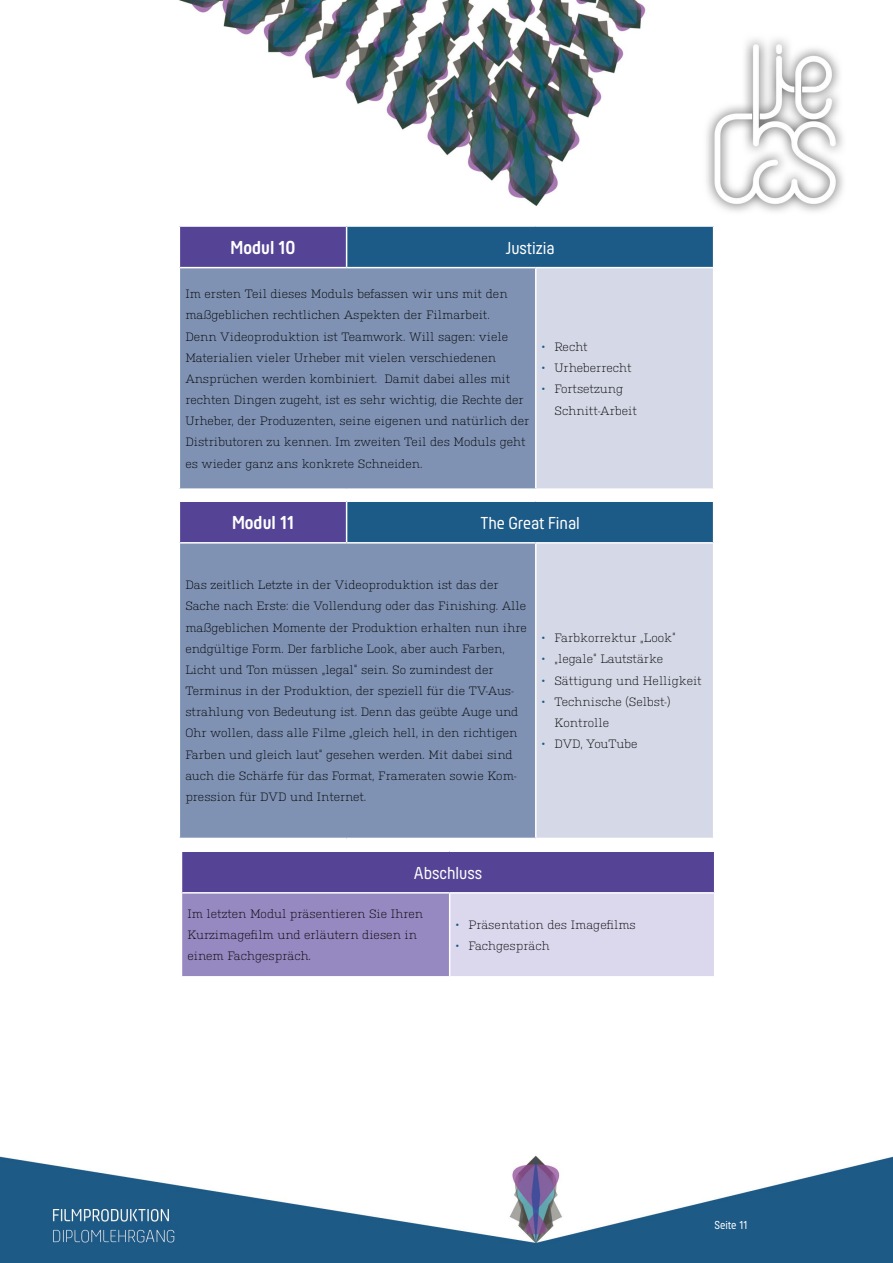
<style>
.page{position:relative;width:893px;height:1263px;background:#fff}
.page>*{position:absolute;margin:0;border:0;box-sizing:border-box;transform-origin:0 0}
.t1{font:700 19.5px "Hansom FY";color:#fff}
.t2{font:18px "Hansom FY";color:#fff}
.t3{font:300 12px/21.1px "Kulturista";color:#000}
.t4{font:12px "Hansom FY";color:#fff}
.s1{color:#1c5a87}
</style>
<div class="page">
<img style="left:0;top:0;width:893px;height:1263px">
<div style="left:181px;top:851px;width:534px;height:42px;background:#554495"></div>
<div style="left:181px;top:893px;width:269px;height:84px;background:#9688c0"></div>
<div style="left:450px;top:893px;width:265px;height:84px;background:#dbd7ed"></div>
<hr style="left:181px;top:976px;width:269px;height:1px;background:#fff">
<hr style="left:450px;top:976px;width:265px;height:1px;background:#fff">
<hr style="left:181px;top:852px;width:1px;height:41px;background:#fff">
<hr style="left:181px;top:893px;width:1px;height:83px;background:#fff">
<hr style="left:714px;top:852px;width:1px;height:41px;background:#fff">
<hr style="left:449px;top:893px;width:1px;height:83px;background:#fff">
<hr style="left:714px;top:893px;width:1px;height:83px;background:#fff">
<hr style="left:181px;top:850px;width:269px;height:2px;background:#fff">
<hr style="left:450px;top:850px;width:265px;height:2px;background:#fff">
<hr style="left:182px;top:892px;width:268px;height:1px;background:#fff">
<hr style="left:450px;top:892px;width:264px;height:1px;background:#fff">
<div style="left:179px;top:226px;width:168px;height:42px;background:#554495"></div>
<div style="left:347px;top:226px;width:367px;height:42px;background:#1c5a87"></div>
<div style="left:179px;top:268px;width:357px;height:221px;background:#7f92b3"></div>
<div style="left:536px;top:268px;width:178px;height:221px;background:#d5d8e6"></div>
<hr style="left:179px;top:227px;width:1px;height:41px;background:#fff">
<hr style="left:179px;top:268px;width:1px;height:220px;background:#fff">
<hr style="left:179px;top:488px;width:168px;height:2px;background:#fff">
<hr style="left:347px;top:488px;width:189px;height:2px;background:#fff">
<hr style="left:536px;top:488px;width:178px;height:2px;background:#fff">
<hr style="left:346px;top:227px;width:1px;height:40px;background:#fff">
<hr style="left:713px;top:227px;width:1px;height:41px;background:#fff">
<hr style="left:535px;top:268px;width:1px;height:220px;background:#fff">
<hr style="left:713px;top:268px;width:1px;height:220px;background:#fff">
<hr style="left:179px;top:225px;width:168px;height:2px;background:#fff">
<hr style="left:347px;top:225px;width:189px;height:2px;background:#fff">
<hr style="left:536px;top:225px;width:178px;height:2px;background:#fff">
<hr style="left:180px;top:267px;width:167px;height:1px;background:#fff">
<hr style="left:347px;top:267px;width:189px;height:1px;background:#fff">
<hr style="left:536px;top:267px;width:177px;height:1px;background:#fff">
<div style="left:179px;top:501px;width:168px;height:42px;background:#554495"></div>
<div style="left:347px;top:501px;width:367px;height:42px;background:#1c5a87"></div>
<div style="left:179px;top:543px;width:357px;height:295px;background:#7f92b3"></div>
<div style="left:536px;top:543px;width:178px;height:295px;background:#d5d8e6"></div>
<hr style="left:179px;top:502px;width:1px;height:41px;background:#fff">
<hr style="left:179px;top:543px;width:1px;height:295px;background:#fff">
<hr style="left:179px;top:838px;width:168px;height:1px;background:#fff">
<hr style="left:347px;top:838px;width:189px;height:1px;background:#fff">
<hr style="left:536px;top:838px;width:178px;height:1px;background:#fff">
<hr style="left:346px;top:502px;width:1px;height:40px;background:#fff">
<hr style="left:713px;top:502px;width:1px;height:41px;background:#fff">
<hr style="left:535px;top:544px;width:1px;height:294px;background:#fff">
<hr style="left:713px;top:543px;width:1px;height:295px;background:#fff">
<hr style="left:179px;top:500px;width:168px;height:2px;background:#fff">
<hr style="left:347px;top:500px;width:189px;height:2px;background:#fff">
<hr style="left:536px;top:500px;width:178px;height:2px;background:#fff">
<hr style="left:180px;top:542px;width:167px;height:2px;background:#fff">
<hr style="left:347px;top:542px;width:189px;height:2px;background:#fff">
<hr style="left:536px;top:542px;width:177px;height:2px;background:#fff">
<h1 class="t1" style="left:231px;top:236px;width:66px">Modul 10</h1>
<h2 class="t2" style="left:506px;top:237px;width:51px">Justizia</h2>
<p class="t3" style="left:185px;top:282px;width:345px">Im ersten Teil dieses Moduls befassen wir uns mit den maßgeblichen rechtlichen Aspekten der Filmarbeit.<br>Denn Videoproduktion ist Teamwork. Will sagen: viele Materialien vieler Urheber mit vielen verschiedenen Ansprüchen werden kombiniert. Damit dabei alles mit rechten Dingen zugeht, ist es sehr wichtig, die Rechte der Urheber, der Produzenten, seine eigenen und natürlich der Distributoren zu kennen. Im zweiten Teil des Moduls geht es wieder ganz ans konkrete Schneiden.</p>
<p class="t3" style="left:542px;top:335px;width:48px"><span class="s1">•</span> Recht</p>
<p class="t3" style="left:542px;top:356px;width:92px"><span class="s1">•</span> Urheberrecht</p>
<p class="t3" style="left:555px;top:378px;width:84px;text-indent:-13px"><span class="s1">•</span> Fortsetzung<br>Schnitt-Arbeit</p>
<h1 class="t1" style="left:232px;top:512px;width:63px">Modul 11</h1>
<h2 class="t2" style="left:480px;top:512px;width:101px">The Great Final</h2>
<p class="t3" style="left:185px;top:573px;width:343px">Das zeitlich Letzte in der Videoproduktion ist das der Sache nach Erste: die Vollendung oder das Finishing. Alle maßgeblichen Momente der Produktion erhalten nun ihre endgültige Form. Der farbliche Look, aber auch Farben, Licht und Ton müssen „legal“ sein. So zumindest der Terminus in der Produktion, der speziell für die TV-Aus&shy;strahlung von Bedeutung ist. Denn das geübte Auge und Ohr wollen, dass alle Filme „gleich hell, in den richtigen Farben und gleich laut“ gesehen werden. Mit dabei sind auch die Schärfe für das Format, Frameraten sowie Kom&shy;pression für DVD und Internet.</p>
<p class="t3" style="left:542px;top:626px;width:135px"><span class="s1">•</span> Farbkorrektur „Look“</p>
<p class="t3" style="left:542px;top:648px;width:123px"><span class="s1">•</span> „legale“ Lautstärke</p>
<p class="t3" style="left:542px;top:669px;width:162px"><span class="s1">•</span> Sättigung und Helligkeit</p>
<p class="t3" style="left:555px;top:690px;width:118px;text-indent:-13px"><span class="s1">•</span> Technische (Selbst-)<br>Kontrolle</p>
<p class="t3" style="left:542px;top:732px;width:97px"><span class="s1">•</span> DVD, YouTube</p>
<h2 class="t2" style="left:414px;top:862px;width:70px">Abschluss</h2>
<p class="t3" style="left:187px;top:902px;width:237px">Im letzten Modul präsentieren Sie Ihren<br>Kurzimagefilm und erläutern diesen in einem Fachgespräch.</p>
<p class="t3" style="left:456px;top:913px;width:182px"><span class="s1">•</span> Präsentation des Imagefilms</p>
<p class="t3" style="left:456px;top:934px;width:96px"><span class="s1">•</span> Fachgespräch</p>
<p class="t4" style="left:714px;top:1218px;width:35px">Seite 11</p>
</div>
